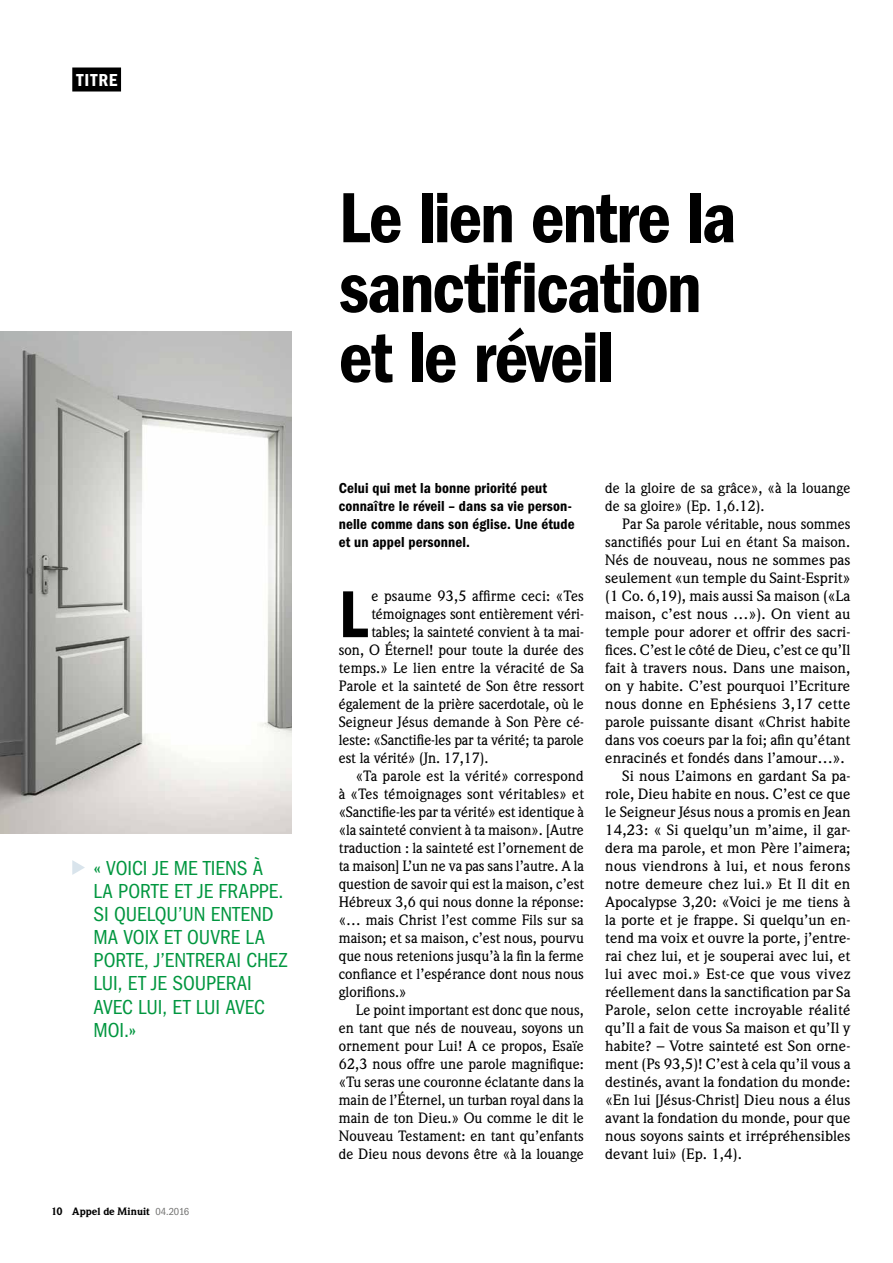
<style>
.page{position:relative;width:893px;height:1263px;background:#fff}
.page>*{position:absolute;margin:0;border:0;box-sizing:border-box;transform-origin:0 0}
.t1{font:600 condensed 73.5px/69.8px "Franklin Gothic";letter-spacing:-.03em;color:#000}
.t2{font:600 condensed 68.7px "Franklin Gothic";color:#000}
.t3{font:condensed 21px/23.1px "Franklin Gothic";color:#00963f}
.t4{font:600 condensed 18px "Franklin Gothic";letter-spacing:.05em;color:#fff}
.t5{font:600 condensed 15px/18px "Franklin Gothic";letter-spacing:.005em;color:#000}
.t6{font:500 14.7px/18px "Weidemann";color:#000}
.t7{font:500 14.7px "Weidemann";color:#000;scale:1.05 1}
.t8{font:900 10.5px "Weidemann";letter-spacing:-.005em;color:#000}
.s1{font-family:"Franklin Gothic";font-weight:400;font-stretch:condensed;color:#6f6f6e}
</style>
<div class="page">
<img style="left:0;top:332px;width:291px;height:502px">
<div style="left:72px;top:68px;width:49px;height:24px;background:#000"></div>
<svg style="left:72px;top:860px;width:13px;height:15px"></svg>
<p class="t4" style="left:77px;top:70px;width:42px">TITRE</p>
<h3 class="t3" style="left:94px;top:857px;width:195px">« VOICI JE ME TIENS À<br>LA PORTE ET JE FRAPPE.<br>SI QUELQU’UN ENTEND<br>MA VOIX ET OUVRE LA<br>PORTE, J’ENTRERAI CHEZ<br>LUI, ET JE SOUPERAI<br>AVEC LUI, ET LUI AVEC<br>MOI.»</h3>
<p class="t8" style="left:51px;top:1204px;width:140px">10 Appel de Minuit <span class="s1">04.2016</span></p>
<h1 class="t1" style="left:339px;top:183px;width:399px">Le lien entre la sanctification et le réveil</h1>
<p class="t5" style="left:339px;top:479px;width:237px">Celui qui met la bonne priorité peut connaître le réveil – dans sa vie person&shy;nelle comme dans son église. Une étude et un appel personnel.</p>
<h2 class="t2" style="left:339px;top:575px;width:31px">L</h2>
<p class="t6" style="left:371px;top:587px;width:214px">e psaume 93,5 affirme ceci: «Tes</p>
<p class="t6" style="left:371px;top:605px;width:214px">témoignages sont entièrement véri-</p>
<p class="t6" style="left:371px;top:623px;width:214px">tables; la sainteté convient à ta mai-</p>
<p class="t6" style="left:339px;top:641px;width:247px">son, O Éternel! pour toute la durée des</p>
<p class="t6" style="left:339px;top:659px;width:247px">temps.» Le lien entre la véracité de Sa</p>
<p class="t6" style="left:339px;top:677px;width:247px">Parole et la sainteté de Son être ressort</p>
<p class="t6" style="left:339px;top:695px;width:247px">également de la prière sacerdotale, où le</p>
<p class="t6" style="left:339px;top:713px;width:247px">Seigneur Jésus demande à Son Père cé-</p>
<p class="t6" style="left:339px;top:731px;width:247px">leste: «Sanctifie-les par ta vérité; ta parole</p>
<p class="t6" style="left:339px;top:749px;width:151px">est la vérité» (Jn. 17,17).</p>
<p class="t6" style="left:356px;top:767px;width:230px">«Ta parole est la vérité» correspond</p>
<p class="t6" style="left:339px;top:785px;width:247px">à «Tes témoignages sont véritables» et</p>
<p class="t6" style="left:339px;top:803px;width:247px">«Sanctifie-les par ta vérité» est identique à</p>
<p class="t6" style="left:339px;top:821px;width:247px">«la sainteté convient à ta maison». [Autre</p>
<p class="t6" style="left:339px;top:839px;width:247px">traduction : la sainteté est l’ornement de</p>
<p class="t6" style="left:339px;top:857px;width:247px">ta maison] L’un ne va pas sans l’autre. A la</p>
<p class="t6" style="left:339px;top:875px;width:247px">question de savoir qui est la maison, c’est</p>
<p class="t6" style="left:339px;top:893px;width:247px">Hébreux 3,6 qui nous donne la réponse:</p>
<p class="t6" style="left:339px;top:911px;width:247px">«… mais Christ l’est comme Fils sur sa</p>
<p class="t6" style="left:339px;top:929px;width:247px">maison; et sa maison, c’est nous, pourvu</p>
<p class="t6" style="left:339px;top:947px;width:247px">que nous retenions jusqu’à la fin la ferme</p>
<p class="t6" style="left:339px;top:965px;width:247px">confiance et l’espérance dont nous nous</p>
<p class="t6" style="left:339px;top:983px;width:69px">glorifions.»</p>
<p class="t6" style="left:356px;top:1001px;width:230px">Le point important est donc que nous,</p>
<p class="t6" style="left:339px;top:1019px;width:247px">en tant que nés de nouveau, soyons un</p>
<p class="t6" style="left:339px;top:1037px;width:247px">ornement pour Lui! A ce propos, Esaïe</p>
<p class="t6" style="left:339px;top:1055px;width:247px">62,3 nous offre une parole magnifique:</p>
<p class="t6" style="left:339px;top:1073px;width:247px">«Tu seras une couronne éclatante dans la</p>
<p class="t6" style="left:339px;top:1091px;width:247px">main de l’Éternel, un turban royal dans la</p>
<p class="t6" style="left:339px;top:1109px;width:247px">main de ton Dieu.» Ou comme le dit le</p>
<p class="t6" style="left:339px;top:1127px;width:247px">Nouveau Testament: en tant qu’enfants</p>
<p class="t6" style="left:339px;top:1145px;width:247px">de Dieu nous devons être «à la louange</p>
<p class="t6" style="left:605px;top:479px;width:247px">de la gloire de sa grâce», «à la louange de sa gloire» (Ep. 1,6.12).</p>
<p class="t6" style="left:622px;top:515px;width:230px">Par Sa parole véritable, nous sommes</p>
<p class="t6" style="left:605px;top:533px;width:247px">sanctifiés pour Lui en étant Sa maison.</p>
<p class="t6" style="left:605px;top:551px;width:247px">Nés de nouveau, nous ne sommes pas</p>
<p class="t7" style="left:605px;top:569px;width:235px">seulement «un temple du Saint-Esprit»</p>
<p class="t7" style="left:605px;top:587px;width:235px">(1 Co. 6,19), mais aussi Sa maison («La</p>
<p class="t7" style="left:605px;top:605px;width:235px">maison, c’est nous …»). On vient au</p>
<p class="t7" style="left:605px;top:623px;width:235px">temple pour adorer et offrir des sacri-</p>
<p class="t7" style="left:605px;top:641px;width:235px">fices. C’est le côté de Dieu, c’est ce qu’Il</p>
<p class="t7" style="left:605px;top:659px;width:235px">fait à travers nous. Dans une maison,</p>
<p class="t7" style="left:605px;top:677px;width:235px">on y habite. C’est pourquoi l’Ecriture</p>
<p class="t7" style="left:605px;top:695px;width:235px">nous donne en Ephésiens 3,17 cette</p>
<p class="t7" style="left:605px;top:713px;width:235px">parole puissante disant «Christ habite</p>
<p class="t7" style="left:605px;top:731px;width:235px">dans vos coeurs par la foi; afin qu’étant</p>
<p class="t7" style="left:605px;top:749px;width:230px">enracinés et fondés dans l’amour…».</p>
<p class="t7" style="left:622px;top:767px;width:219px">Si nous L’aimons en gardant Sa pa-</p>
<p class="t7" style="left:605px;top:785px;width:235px">role, Dieu habite en nous. C’est ce que</p>
<p class="t7" style="left:605px;top:803px;width:235px">le Seigneur Jésus nous a promis en Jean</p>
<p class="t7" style="left:605px;top:821px;width:235px">14,23: « Si quelqu’un m’aime, il gar-</p>
<p class="t7" style="left:605px;top:839px;width:235px">dera ma parole, et mon Père l’aimera;</p>
<p class="t7" style="left:605px;top:857px;width:235px">nous viendrons à lui, et nous ferons</p>
<p class="t7" style="left:605px;top:875px;width:235px">notre demeure chez lui.» Et Il dit en</p>
<p class="t7" style="left:605px;top:893px;width:235px">Apocalypse 3,20: «Voici je me tiens à</p>
<p class="t7" style="left:605px;top:911px;width:235px">la porte et je frappe. Si quelqu’un en-</p>
<p class="t7" style="left:605px;top:929px;width:235px">tend ma voix et ouvre la porte, j’entre-</p>
<p class="t7" style="left:605px;top:947px;width:235px">rai chez lui, et je souperai avec lui, et</p>
<p class="t7" style="left:605px;top:965px;width:235px">lui avec moi.» Est-ce que vous vivez</p>
<p class="t7" style="left:605px;top:983px;width:235px">réellement dans la sanctification par Sa</p>
<p class="t7" style="left:605px;top:1001px;width:235px">Parole, selon cette incroyable réalité</p>
<p class="t7" style="left:605px;top:1019px;width:235px">qu’Il a fait de vous Sa maison et qu’Il y</p>
<p class="t7" style="left:605px;top:1037px;width:235px">habite? – Votre sainteté est Son orne-</p>
<p class="t7" style="left:605px;top:1055px;width:235px">ment (Ps 93,5)! C’est à cela qu’il vous a</p>
<p class="t7" style="left:605px;top:1073px;width:235px">destinés, avant la fondation du monde:</p>
<p class="t7" style="left:605px;top:1091px;width:235px">«En lui [Jésus-Christ] Dieu nous a élus</p>
<p class="t7" style="left:605px;top:1109px;width:235px">avant la fondation du monde, pour que</p>
<p class="t7" style="left:605px;top:1127px;width:235px">nous soyons saints et irrépréhensibles</p>
<p class="t7" style="left:605px;top:1145px;width:132px">devant lui» (Ep. 1,4).</p>
</div>
